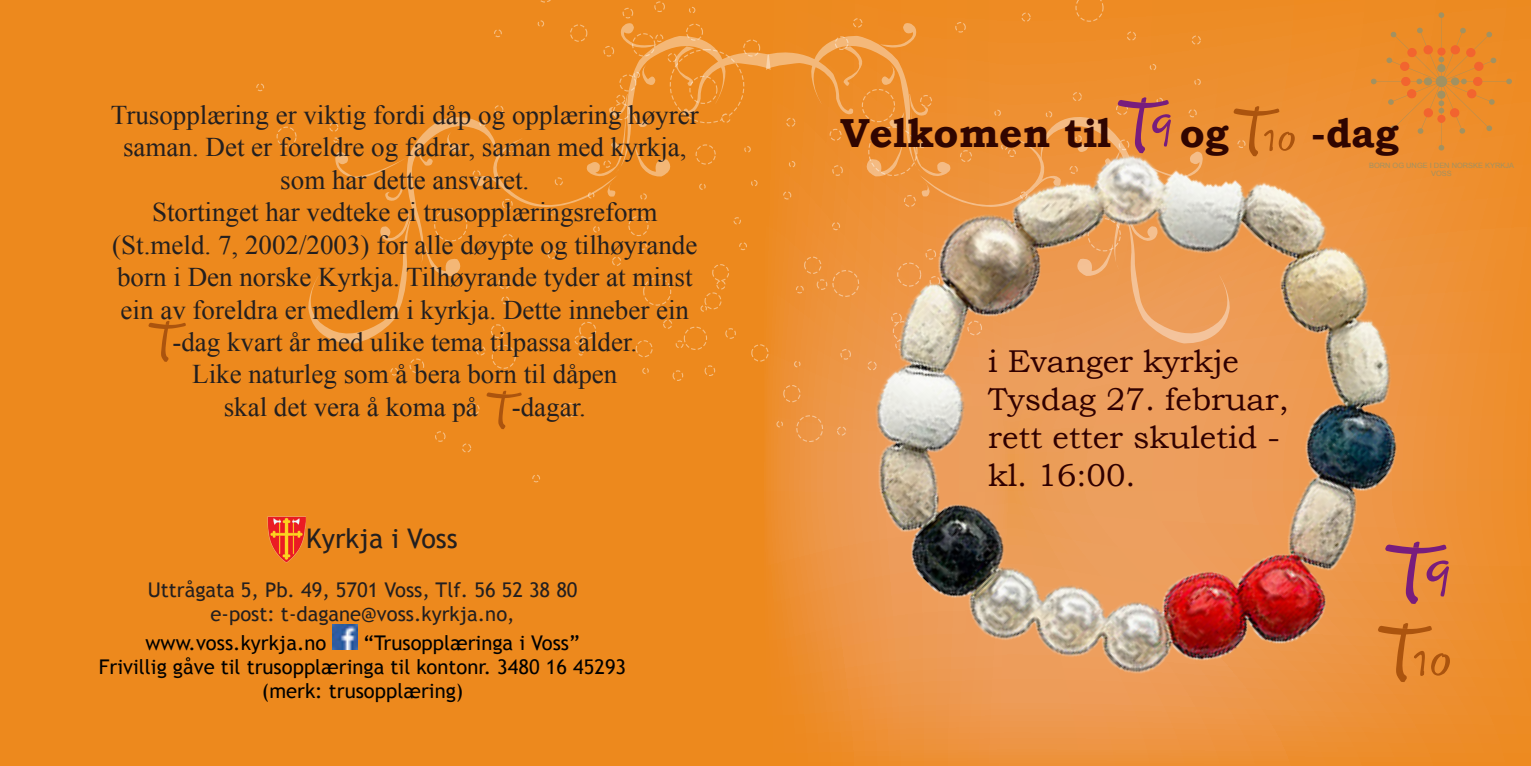
<style>
.page{position:relative;width:1531px;height:766px;background:#fff}
.page>*{position:absolute;margin:0;border:0;box-sizing:border-box;transform-origin:0 0}
.t1{font:700 40.5px "Bookman Old Style";color:#300500}
.t2{font:31.5px/37.8px "Bookman Old Style";color:#300000}
.t3{font:27px/32.4px "Times New Roman";color:#231f20;text-align:center}
.t4{font:27px "Trebuchet MS";color:#231f20}
.t5{font:20.25px/24.3px "Trebuchet MS";color:#000;text-align:center}
.t6{font:20.25px "Trebuchet MS";color:#231f20}
.t7{font:7.2px/8.8px "Arial";color:#a29161;text-align:center}
</style>
<div class="page">
<div style="left:0;top:0;width:750px;height:765px;background:#ed891d"></div>
<div style="left:256px;top:83px;width:8px;height:8px;border:1px dashed #fff;border-radius:50%"></div>
<div style="left:276px;top:127px;width:21px;height:20px;border:1px dashed #fff;border-radius:50%"></div>
<div style="left:390px;top:367px;width:8px;height:8px;border:1px dashed #fff;border-radius:50%"></div>
<div style="left:492px;top:344px;width:24px;height:25px;border:1px dashed #fff;border-radius:50%"></div>
<div style="left:435px;top:431px;width:10px;height:10px;border:1px dashed #fff;border-radius:50%"></div>
<div style="left:462px;top:443px;width:9px;height:9px;border:1px dashed #fff;border-radius:50%"></div>
<div style="left:562px;top:403px;width:14px;height:14px;border:1px dashed #fff;border-radius:50%"></div>
<div style="left:532px;top:474px;width:8px;height:8px;border:1px dashed #fff;border-radius:50%"></div>
<svg style="left:578px;top:350px;width:5px;height:5px"></svg>
<div style="left:468px;top:403px;width:12px;height:12px;border:1px dashed #fff;border-radius:50%"></div>
<div style="left:409px;top:358px;width:15px;height:15px;border:1px dashed #fff;border-radius:50%"></div>
<div style="left:574px;top:335px;width:9px;height:10px;border:1px dashed #fff;border-radius:50%"></div>
<div style="left:642px;top:367px;width:7px;height:7px;border:1px dashed #fff;border-radius:50%"></div>
<div style="left:476px;top:346px;width:10px;height:9px;border:1px dashed #fff;border-radius:50%"></div>
<div style="left:635px;top:340px;width:18px;height:17px;border:1px dashed #fff;border-radius:50%"></div>
<div style="left:672px;top:370px;width:11px;height:11px;border:1px dashed #fff;border-radius:50%"></div>
<div style="left:704px;top:365px;width:11px;height:11px;border:1px dashed #fff;border-radius:50%"></div>
<div style="left:683px;top:326px;width:24px;height:24px;border:1px dashed #fff;border-radius:50%"></div>
<div style="left:675px;top:340px;width:8px;height:8px;border:1px dashed #fff;border-radius:50%"></div>
<svg style="left:148px;top:320px;width:38px;height:42px;background:#e07f1a"></svg>
<svg style="left:486px;top:389px;width:36px;height:40px"></svg>
<img style="left:268px;top:516px;width:38px;height:46px">
<img style="left:332px;top:624px;width:25px;height:25px">
<div style="left:1370px;top:12px;width:142px;height:13px;background:#ec8b24"></div>
<img style="left:750px;top:25px;width:781px;height:740px">
<svg style="left:308px;top:0;width:987px;height:343px;background:#ea9236"></svg>
<svg style="left:1385px;top:540px;width:64px;height:63px;background:#cf754d"></svg>
<p class="t3" style="left:111px;top:98px;width:589px">Trusopplæring er viktig fordi dåp og opplæring høyrer saman. Det er foreldre og fadrar, saman med kyrkja,</p>
<p class="t3" style="left:280px;top:163px;width:250px">som har dette ansvaret.</p>
<p class="t3" style="left:152px;top:195px;width:507px">Stortinget har vedteke ei trusopplæringsreform</p>
<p class="t3" style="left:112px;top:228px;width:586px">(St.meld. 7, 2002/2003) for alle døypte og tilhøyrande born i Den norske Kyrkja. Tilhøyrande tyder at minst ein av foreldra er medlem i kyrkja. Dette inneber ein -dag kvart år med ulike tema tilpassa alder.</p>
<p class="t3" style="left:192px;top:357px;width:427px">Like naturleg som å bera born til dåpen</p>
<p class="t3" style="left:224px;top:390px;width:256px">skal det vera å koma på</p>
<p class="t3" style="left:512px;top:390px;width:76px">-dagar.</p>
<p class="t4" style="left:306px;top:522px;width:153px">Kyrkja i Voss</p>
<p class="t6" style="left:148px;top:577px;width:431px">Uttrågata 5, Pb. 49, 5701 Voss, Tlf. 56 52 38 80</p>
<p class="t6" style="left:211px;top:601px;width:305px">e-post: t-dagane@voss.kyrkja.no,</p>
<p class="t5" style="left:146px;top:630px;width:182px">www.voss.kyrkja.no</p>
<p class="t5" style="left:363px;top:630px;width:218px">“Trusopplæringa i Voss”</p>
<p class="t5" style="left:99px;top:654px;width:529px">Frivillig gåve til trusopplæringa til kontonr. 3480 16 45293 (merk: trusopplæring)</p>
<p class="t1" style="left:840px;top:104px;width:272px">Velkomen til</p>
<p class="t1" style="left:1180px;top:104px;width:50px">og</p>
<p class="t1" style="left:1311px;top:104px;width:89px">-dag</p>
<p class="t2" style="left:988px;top:343px;width:252px">i Evanger kyrkje</p>
<p class="t2" style="left:988px;top:380px;width:302px">Tysdag 27. februar, rett etter skuletid - kl. 16:00.</p>
<p class="t7" style="left:1369px;top:161px;width:147px">BORN OG UNGE I DEN NORSKE KYRKJA<br>VOSS</p>
</div>
